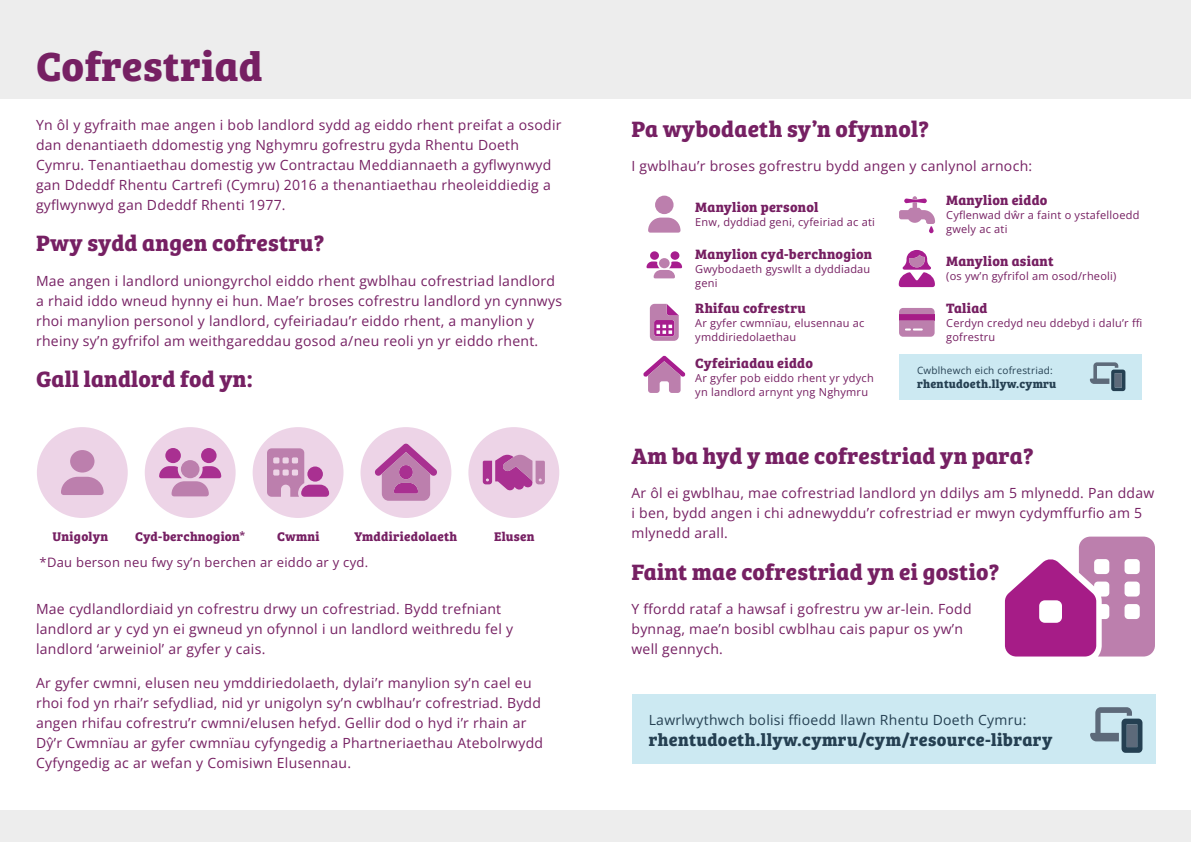
<style>
.page{position:relative;width:1191px;height:842px;background:#fff}
.page>*{position:absolute;margin:0;border:0;box-sizing:border-box;transform-origin:0 0}
.t1{font:700 42px "Bree Serif";letter-spacing:.01em;color:#762063}
.t2{font:700 23px "Bree Serif";letter-spacing:.01em;color:#762063}
.t3{font:700 18px "Bree Serif";letter-spacing:.02em;color:#254052}
.t4{font:14px/20px "Open Sans";letter-spacing:.02em;color:#762063}
.t5{font:700 14px "Bree Serif";letter-spacing:.02em;color:#761f62}
.t6{font:14px "Open Sans";letter-spacing:.02em;color:#254052}
.t7{font:700 13px "Bree Serif";letter-spacing:.02em;color:#762063}
.t8{font:13px "Open Sans";letter-spacing:.02em;color:#762063}
.t9{font:700 12px "Bree Serif";letter-spacing:.02em;color:#254052}
.t10{font:11px/14px "Open Sans";letter-spacing:.02em;color:#761f62}
.t11{font:10px "Open Sans";letter-spacing:.02em;color:#254052}
</style>
<div class="page">
<div style="left:0;top:0;width:1191px;height:99px;background:#ededed"></div>
<div style="left:0;top:811px;width:1191px;height:31px;background:#ededed"></div>
<div style="left:37px;top:427px;width:91px;height:91px;background:#edd4e7;border-radius:50%"></div>
<svg style="left:61px;top:450px;width:43px;height:45px"></svg>
<div style="left:253px;top:427px;width:90px;height:91px;background:#edd4e7;border-radius:50%"></div>
<svg style="left:267px;top:448px;width:62px;height:49px"></svg>
<div style="left:360px;top:427px;width:91px;height:91px;background:#edd4e7;border-radius:50%"></div>
<svg style="left:374px;top:443px;width:63px;height:58px"></svg>
<div style="left:468px;top:427px;width:91px;height:91px;background:#edd4e7;border-radius:50%"></div>
<svg style="left:483px;top:455px;width:62px;height:36px"></svg>
<div style="left:145px;top:427px;width:91px;height:91px;background:#edd4e7;border-radius:50%"></div>
<svg style="left:159px;top:448px;width:62px;height:48px"></svg>
<svg style="left:648px;top:196px;width:32px;height:37px"></svg>
<svg style="left:646px;top:251px;width:36px;height:27px"></svg>
<svg style="left:650px;top:304px;width:28px;height:37px"></svg>
<svg style="left:643px;top:356px;width:42px;height:37px"></svg>
<svg style="left:899px;top:196px;width:36px;height:37px"></svg>
<svg style="left:898px;top:250px;width:37px;height:37px"></svg>
<svg style="left:899px;top:308px;width:35px;height:29px"></svg>
<div style="left:899px;top:354px;width:243px;height:46px;background:#cce9f2"></div>
<svg style="left:1089px;top:362px;width:36px;height:29px"></svg>
<div style="left:632px;top:695px;width:523px;height:69px;background:#cce9f2"></div>
<svg style="left:1090px;top:707px;width:52px;height:46px"></svg>
<svg style="left:1005px;top:537px;width:150px;height:119px"></svg>
<h1 class="t1" style="left:36px;top:34px;width:228px">Cofrestriad</h1>
<p class="t4" style="left:36px;top:114px;width:527px">Yn ôl y gyfraith mae angen i bob landlord sydd ag eiddo rhent preifat a osodir dan denantiaeth ddomestig yng Nghymru gofrestru gyda Rhentu Doeth Cymru. Tenantiaethau domestig yw Contractau Meddiannaeth a gyflwynwyd gan Ddeddf Rhentu Cartrefi (Cymru) 2016 a thenantiaethau rheoleiddiedig a gyflwynwyd gan Ddeddf Rhenti 1977.</p>
<h2 class="t2" style="left:36px;top:225px;width:290px">Pwy sydd angen cofrestru?</h2>
<p class="t4" style="left:36px;top:270px;width:527px">Mae angen i landlord uniongyrchol eiddo rhent gwblhau cofrestriad landlord a rhaid iddo wneud hynny ei hun. Mae’r broses cofrestru landlord yn cynnwys rhoi manylion personol y landlord, cyfeiriadau’r eiddo rhent, a manylion y rheiny sy’n gyfrifol am weithgareddau gosod a/neu reoli yn yr eiddo rhent.</p>
<h2 class="t2" style="left:36px;top:361px;width:218px">Gall landlord fod yn:</h2>
<p class="t7" style="left:52px;top:526px;width:57px">Unigolyn</p>
<p class="t7" style="left:135px;top:526px;width:112px">Cyd-berchnogion*</p>
<p class="t7" style="left:277px;top:526px;width:44px">Cwmni</p>
<p class="t7" style="left:354px;top:526px;width:104px">Ymddiriedolaeth</p>
<p class="t7" style="left:494px;top:526px;width:42px">Elusen</p>
<p class="t8" style="left:40px;top:554px;width:330px">*Dau berson neu fwy sy’n berchen ar eiddo ar y cyd.</p>
<p class="t4" style="left:36px;top:598px;width:479px">Mae cydlandlordiaid yn cofrestru drwy un cofrestriad. Bydd trefniant landlord ar y cyd yn ei gwneud yn ofynnol i un landlord weithredu fel y landlord ‘arweiniol’ ar gyfer y cais.</p>
<p class="t4" style="left:36px;top:673px;width:508px">Ar gyfer cwmni, elusen neu ymddiriedolaeth, dylai’r manylion sy’n cael eu rhoi fod yn rhai’r sefydliad, nid yr unigolyn sy’n cwblhau’r cofrestriad. Bydd angen rhifau cofrestru’r cwmni/elusen hefyd. Gellir dod o hyd i’r rhain ar Dŷ’r Cwmnïau ar gyfer cwmnïau cyfyngedig a Phartneriaethau Atebolrwydd Cyfyngedig ac ar wefan y Comisiwn Elusennau.</p>
<h2 class="t2" style="left:631px;top:111px;width:299px">Pa wybodaeth sy’n ofynnol?</h2>
<p class="t4" style="left:631px;top:156px;width:402px">I gwblhau’r broses gofrestru bydd angen y canlynol arnoch:</p>
<p class="t5" style="left:695px;top:196px;width:125px">Manylion personol</p>
<p class="t10" style="left:695px;top:215px;width:181px">Enw, dyddiad geni, cyfeiriad ac ati</p>
<p class="t5" style="left:695px;top:243px;width:178px">Manylion cyd-berchnogion</p>
<p class="t10" style="left:695px;top:262px;width:177px">Gwybodaeth gyswllt a dyddiadau geni</p>
<p class="t5" style="left:946px;top:189px;width:103px">Manylion eiddo</p>
<p class="t10" style="left:946px;top:208px;width:195px">Cyflenwad dŵr a faint o ystafelloedd gwely ac ati</p>
<p class="t5" style="left:946px;top:250px;width:109px">Manylion asiant</p>
<p class="t10" style="left:946px;top:269px;width:172px">(os yw’n gyfrifol am osod/rheoli)</p>
<p class="t5" style="left:695px;top:298px;width:112px">Rhifau cofrestru</p>
<p class="t10" style="left:695px;top:316px;width:171px">Ar gyfer cwmnïau, elusennau ac ymddiriedolaethau</p>
<p class="t5" style="left:695px;top:352px;width:119px">Cyfeiriadau eiddo</p>
<p class="t10" style="left:695px;top:370px;width:180px">Ar gyfer pob eiddo rhent yr ydych yn landlord arnynt yng Nghymru</p>
<p class="t5" style="left:946px;top:298px;width:43px">Taliad</p>
<p class="t10" style="left:946px;top:316px;width:197px">Cerdyn credyd neu ddebyd i dalu’r ffi gofrestru</p>
<p class="t11" style="left:917px;top:363px;width:137px">Cwblhewch eich cofrestriad:</p>
<p class="t9" style="left:917px;top:374px;width:141px">rhentudoeth.llyw.cymru</p>
<h2 class="t2" style="left:631px;top:438px;width:403px">Am ba hyd y mae cofrestriad yn para?</h2>
<p class="t4" style="left:631px;top:483px;width:524px">Ar ôl ei gwblhau, mae cofrestriad landlord yn ddilys am 5 mlynedd. Pan ddaw i ben, bydd angen i chi adnewyddu’r cofrestriad er mwyn cydymffurfio am 5 mlynedd arall.</p>
<h2 class="t2" style="left:631px;top:554px;width:369px">Faint mae cofrestriad yn ei gostio?</h2>
<p class="t4" style="left:631px;top:598px;width:342px">Y ffordd rataf a hawsaf i gofrestru yw ar-lein. Fodd bynnag, mae’n bosibl cwblhau cais papur os yw’n well gennych.</p>
<p class="t6" style="left:648px;top:711px;width:379px">Lawrlwythwch bolisi ffioedd llawn Rhentu Doeth Cymru:</p>
<p class="t3" style="left:648px;top:726px;width:405px">rhentudoeth.llyw.cymru/cym/resource-library</p>
</div>
